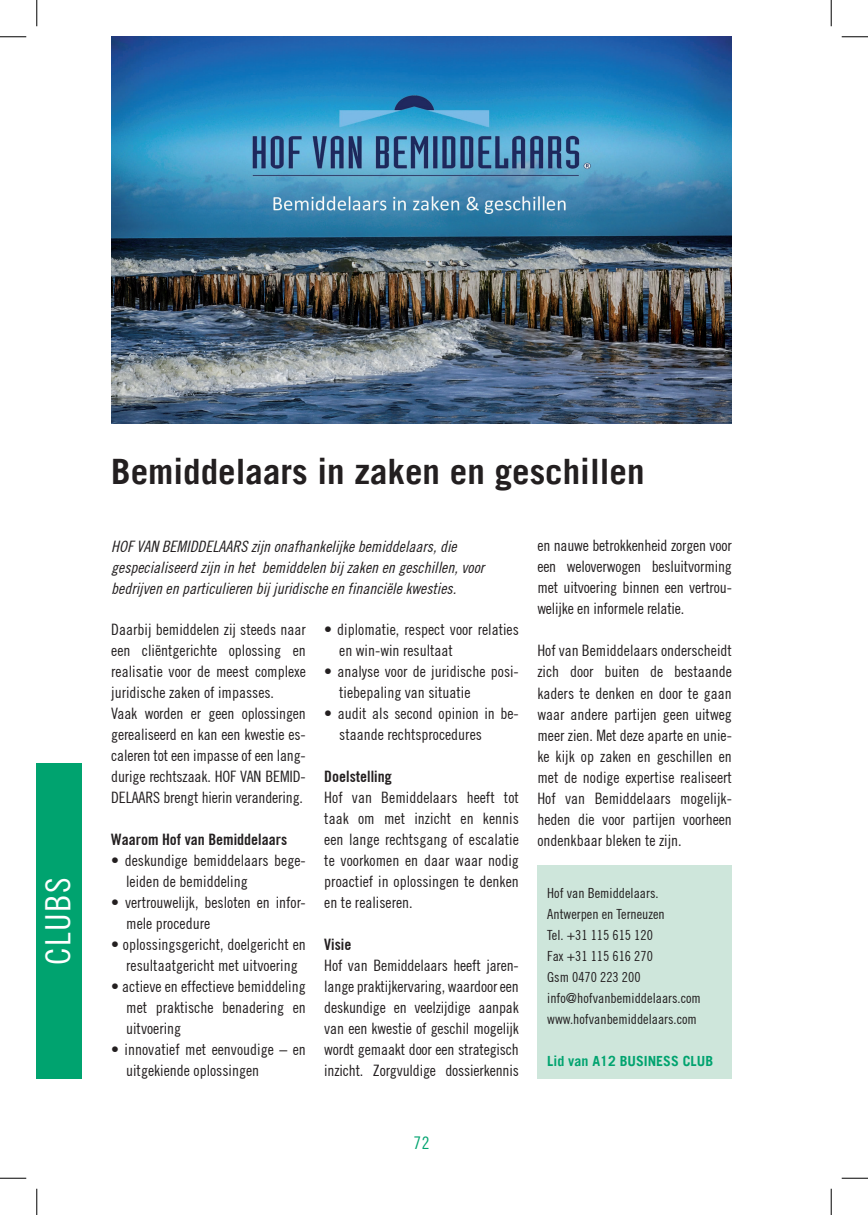
<style>
.page{position:relative;width:868px;height:1215px;background:#fff}
.page>*{position:absolute;margin:0;border:0;box-sizing:border-box;transform-origin:0 0}
.t1{font:700 35px "Trade Gothic LT";color:#231f20}
.t2{font:condensed 35px "Trade Gothic No.18";letter-spacing:.04em;color:#fff}
.t3{font:condensed 17.5px "Trade Gothic No.18";color:#00a36f}
.t4{font:condensed 15.75px/21px "Trade Gothic No.18";color:#231f20}
.t5{font:italic condensed 15.75px/21px "Trade Gothic No.18";color:#231f20}
.t6{font:700 condensed 15.75px "Trade Gothic No.20";color:#231f20}
.t7{font:condensed 14px/21px "Trade Gothic No.18";color:#231f20}
.t8{font:700 14px "Trade Gothic LT";color:#00a36f}
</style>
<div class="page">
<div style="left:37px;top:763px;width:44px;height:315px;background:#00a36f"></div>
<img style="left:111px;top:37px;width:620px;height:387px">
<div style="left:537px;top:865px;width:194px;height:213px;background:#cee6db"></div>
<svg style="left:0;top:36px;width:26px;height:1px"></svg>
<svg style="left:841px;top:36px;width:26px;height:1px"></svg>
<svg style="left:0;top:1177px;width:26px;height:1px"></svg>
<svg style="left:841px;top:1177px;width:26px;height:1px"></svg>
<svg style="left:36px;top:0;width:1px;height:26px"></svg>
<svg style="left:36px;top:1188px;width:1px;height:26px"></svg>
<svg style="left:830px;top:0;width:1px;height:26px"></svg>
<svg style="left:830px;top:1188px;width:1px;height:26px"></svg>
<h1 class="t2" style="left:37px;top:964px;width:89px;rotate:-90deg">CLUBS</h1>
<h1 class="t1" style="left:111px;top:450px;width:534px">Bemiddelaars in zaken en geschillen</h1>
<p class="t5" style="left:111px;top:535px;width:374px">HOF VAN BEMIDDELAARS zijn onafhankelijke bemiddelaars, die gespecialiseerd zijn in het bemiddelen bij zaken en geschillen, voor bedrijven en particulieren bij juridische en financiële kwesties.</p>
<p class="t4" style="left:111px;top:618px;width:196px">Daarbij bemiddelen zij steeds naar een cliëntgerichte oplossing en realisatie voor de meest complexe juridische zaken of impasses.<br>Vaak worden er geen oplossingen gerealiseerd en kan een kwestie es&shy;caleren tot een impasse of een lang&shy;durige rechtszaak. HOF VAN BEMID-DELAARS brengt hierin verandering.</p>
<p class="t6" style="left:111px;top:829px;width:177px">Waarom Hof van Bemiddelaars</p>
<p class="t4" style="left:126px;top:849px;width:181px;text-indent:-15px">• deskundige bemiddelaars bege&shy;leiden de bemiddeling</p>
<p class="t4" style="left:126px;top:891px;width:181px;text-indent:-15px">• vertrouwelijk, besloten en infor&shy;mele procedure</p>
<p class="t4" style="left:111px;top:933px;width:196px;text-align:center">• oplossingsgericht, doelgericht en resultaatgericht met uitvoering</p>
<p class="t4" style="left:126px;top:975px;width:181px;text-align:justify;text-indent:-15px">• actieve en effectieve bemiddeling met praktische benadering en uitvoering</p>
<p class="t4" style="left:126px;top:1038px;width:181px;text-indent:-15px">• innovatief met eenvoudige – en uitgekiende oplossingen</p>
<p class="t4" style="left:339px;top:618px;width:181px;text-indent:-15px">• diplomatie, respect voor relaties en win-win resultaat</p>
<p class="t4" style="left:339px;top:660px;width:181px;text-indent:-15px">• analyse voor de juridische posi&shy;tiebepaling van situatie</p>
<p class="t4" style="left:339px;top:702px;width:181px;text-indent:-15px">• audit als second opinion in be&shy;staande rechtsprocedures</p>
<p class="t6" style="left:324px;top:766px;width:69px">Doelstelling</p>
<p class="t4" style="left:324px;top:786px;width:196px;text-align:justify">Hof van Bemiddelaars heeft tot taak om met inzicht en kennis een lange rechtsgang of escalatie te voorkomen en daar waar nodig proactief in oplossingen te denken en te realiseren.</p>
<p class="t6" style="left:324px;top:934px;width:29px">Visie</p>
<p class="t4" style="left:324px;top:954px;width:196px;text-align:justify">Hof van Bemiddelaars heeft jaren&shy;lange praktijkervaring, waardoor een deskundige en veelzijdige aanpak van een kwestie of geschil mogelijk wordt gemaakt door een strategisch inzicht. Zorgvuldige dossierkennis</p>
<p class="t4" style="left:537px;top:535px;width:196px;text-align:justify">en nauwe betrokkenheid zorgen voor een weloverwogen besluitvorming met uitvoering binnen een vertrou&shy;welijke en informele relatie.</p>
<p class="t4" style="left:537px;top:640px;width:196px;text-align:justify">Hof van Bemiddelaars onderscheidt zich door buiten de bestaande kaders te denken en door te gaan waar andere partijen geen uitweg meer zien. Met deze aparte en unie&shy;ke kijk op zaken en geschillen en met de nodige expertise realiseert Hof van Bemiddelaars mogelijk&shy;heden die voor partijen voorheen ondenkbaar bleken te zijn.</p>
<p class="t7" style="left:547px;top:882px;width:155px">Hof van Bemiddelaars.<br>Antwerpen en Terneuzen<br>Tel. +31 115 615 120<br>Fax +31 115 616 270<br>Gsm 0470 223 200 info@hofvanbemiddelaars.com www.hofvanbemiddelaars.com</p>
<p class="t8" style="left:547px;top:1052px;width:167px">Lid van A12 BUSINESS CLUB</p>
<p class="t3" style="left:413px;top:1132px;width:18px">72</p>
</div>
